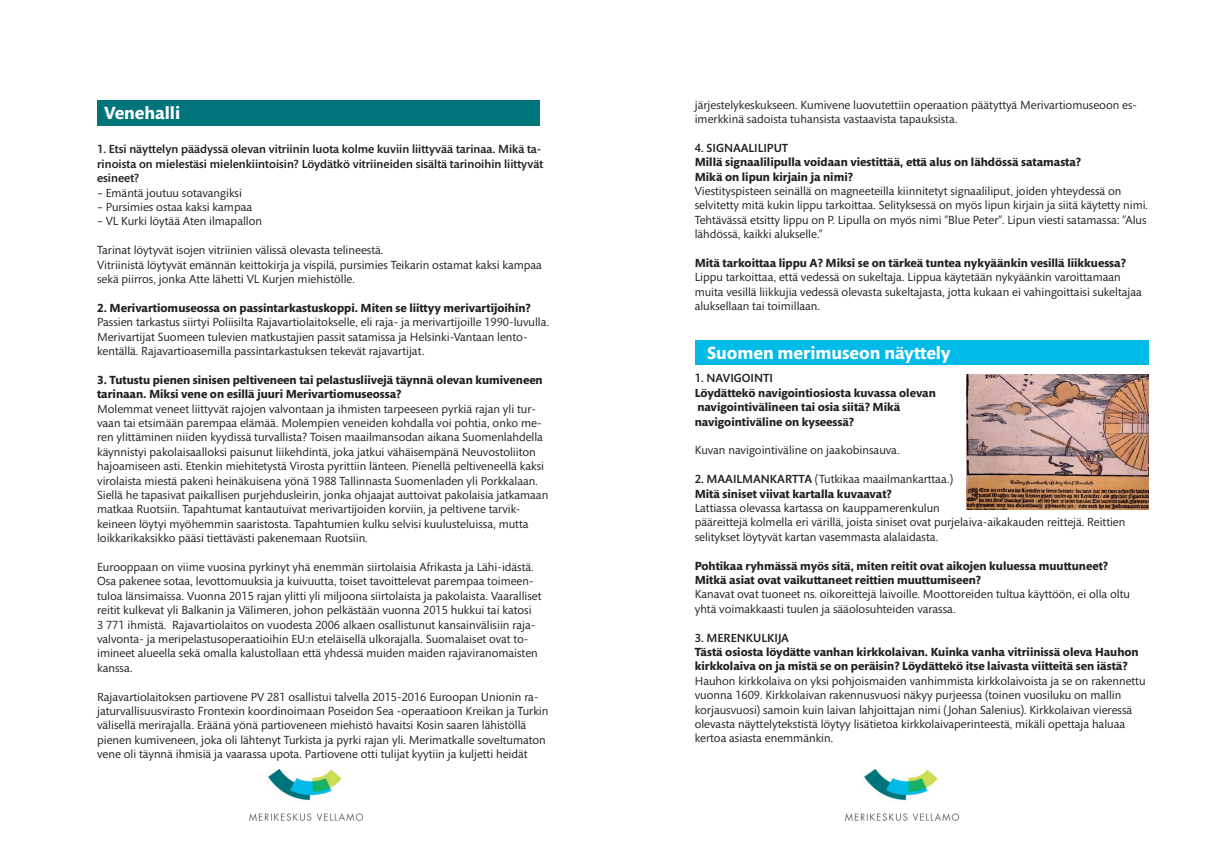
<style>
.page{position:relative;width:1208px;height:859px;background:#fff}
.page>*{position:absolute;margin:0;border:0;box-sizing:border-box;transform-origin:0 0}
.t1{font:700 18px "Mundo Sans Std";color:#fff}
.t2{font:12px/14.4px "Mundo Sans Std";color:#231f20}
.t3{font:700 12px/14.4px "Mundo Sans Std";color:#231f20}
.t4{font:500 12px/14.4px "Mundo Sans Std";color:#231f20}
.s1{font-weight:500}
</style>
<div class="page">
<img style="left:249px;top:770px;width:114px;height:51px">
<div style="left:694px;top:340px;width:454px;height:25px;background:#00bbe8"></div>
<img style="left:967px;top:375px;width:181px;height:135px">
<img style="left:845px;top:770px;width:113px;height:51px">
<div style="left:97px;top:100px;width:442px;height:25px;background:#00747b"></div>
<p class="t1" style="left:104px;top:103px;width:77px">Venehalli</p>
<p class="t4" style="left:97px;top:142px;width:448px">1. Etsi näyttelyn päädyssä olevan vitriinin luota kolme kuviin liittyvää tarinaa. Mikä ta&shy;rinoista on mielestäsi mielenkiintoisin? Löydätkö vitriineiden sisältä tarinoihin liittyvät esineet?</p>
<p class="t2" style="left:97px;top:186px;width:146px">– Emäntä joutuu sotavangiksi</p>
<p class="t2" style="left:97px;top:200px;width:157px">– Pursimies ostaa kaksi kampaa</p>
<p class="t2" style="left:97px;top:214px;width:166px">– VL Kurki löytää Aten ilmapallon</p>
<p class="t2" style="left:97px;top:243px;width:288px">Tarinat löytyvät isojen vitriinien välissä olevasta telineestä.</p>
<p class="t2" style="left:97px;top:258px;width:446px">Vitriinistä löytyvät emännän keittokirja ja vispilä, pursimies Teikarin ostamat kaksi kampaa sekä piirros, jonka Atte lähetti VL Kurjen miehistölle.</p>
<p class="t3" style="left:97px;top:301px;width:435px">2. Merivartiomuseossa on passintarkastuskoppi. Miten se liittyy merivartijoihin?</p>
<p class="t2" style="left:97px;top:315px;width:454px">Passien tarkastus siirtyi Poliisilta Rajavartiolaitokselle, eli raja- ja merivartijoille 1990-luvulla.<br>Merivartijat Suomeen tulevien matkustajien passit satamissa ja Helsinki-Vantaan lento&shy;kentällä. Rajavartioasemilla passintarkastuksen tekevät rajavartijat.</p>
<p class="t3" style="left:97px;top:373px;width:447px">3. Tutustu pienen sinisen peltiveneen tai pelastusliivejä täynnä olevan kumiveneen tarinaan. Miksi vene on esillä juuri Merivartiomuseossa?</p>
<p class="t2" style="left:97px;top:402px;width:453px">Molemmat veneet liittyvät rajojen valvontaan ja ihmisten tarpeeseen pyrkiä rajan yli tur&shy;vaan tai etsimään parempaa elämää. Molempien veneiden kohdalla voi pohtia, onko me&shy;ren ylittäminen niiden kyydissä turvallista? Toisen maailmansodan aikana Suomenlahdella käynnistyi pakolaisaalloksi paisunut liikehdintä, joka jatkui vähäisempänä Neuvostoliiton hajoamiseen asti. Etenkin miehitetystä Virosta pyrittiin länteen. Pienellä peltiveneellä kaksi virolaista miestä pakeni heinäkuisena yönä 1988 Tallinnasta Suomenladen yli Porkkalaan.<br>Siellä he tapasivat paikallisen purjehdusleirin, jonka ohjaajat auttoivat pakolaisia jatkamaan matkaa Ruotsiin. Tapahtumat kantautuivat merivartijoiden korviin, ja peltivene tarvik&shy;keineen löytyi myöhemmin saaristosta. Tapahtumien kulku selvisi kuulusteluissa, mutta loikkarikaksikko pääsi tiettävästi pakenemaan Ruotsiin.</p>
<p class="t2" style="left:97px;top:560px;width:446px">Eurooppaan on viime vuosina pyrkinyt yhä enemmän siirtolaisia Afrikasta ja Lähi-idästä.<br>Osa pakenee sotaa, levottomuuksia ja kuivuutta, toiset tavoittelevat parempaa toimeen&shy;tuloa länsimaissa. Vuonna 2015 rajan ylitti yli miljoona siirtolaista ja pakolaista. Vaaralliset reitit kulkevat yli Balkanin ja Välimeren, johon pelkästään vuonna 2015 hukkui tai katosi<br>3 771 ihmistä. Rajavartiolaitos on vuodesta 2006 alkaen osallistunut kansainvälisiin raja&shy;valvonta- ja meripelastusoperaatioihin EU:n eteläisellä ulkorajalla. Suomalaiset ovat to&shy;imineet alueella sekä omalla kalustollaan että yhdessä muiden maiden rajaviranomaisten kanssa.</p>
<p class="t2" style="left:97px;top:690px;width:453px">Rajavartiolaitoksen partiovene PV 281 osallistui talvella 2015-2016 Euroopan Unionin ra&shy;jaturvallisuusvirasto Frontexin koordinoimaan Poseidon Sea -operaatioon Kreikan ja Turkin välisellä merirajalla. Eräänä yönä partioveneen miehistö havaitsi Kosin saaren lähistöllä pienen kumiveneen, joka oli lähtenyt Turkista ja pyrki rajan yli. Merimatkalle soveltumaton vene oli täynnä ihmisiä ja vaarassa upota. Partiovene otti tulijat kyytiin ja kuljetti heidät</p>
<p class="t2" style="left:694px;top:98px;width:444px">järjestelykeskukseen. Kumivene luovutettiin operaation päätyttyä Merivartiomuseoon es&shy;imerkkinä sadoista tuhansista vastaavista tapauksista.</p>
<p class="t4" style="left:694px;top:141px;width:95px">4. SIGNAALILIPUT</p>
<p class="t3" style="left:694px;top:155px;width:388px">Millä signaalilipulla voidaan viestittää, että alus on lähdössä satamasta?</p>
<p class="t3" style="left:694px;top:170px;width:160px">Mikä on lipun kirjain ja nimi?</p>
<p class="t2" style="left:694px;top:184px;width:455px">Viestityspisteen seinällä on magneeteilla kiinnitetyt signaaliliput, joiden yhteydessä on selvitetty mitä kukin lippu tarkoittaa. Selityksessä on myös lipun kirjain ja siitä käytetty nimi.</p>
<p class="t2" style="left:694px;top:213px;width:453px">Tehtävässä etsitty lippu on P. Lipulla on myös nimi ”Blue Peter”. Lipun viesti satamassa: ”Alus lähdössä, kaikki alukselle.”</p>
<p class="t3" style="left:694px;top:256px;width:433px">Mitä tarkoittaa lippu A? Miksi se on tärkeä tuntea nykyäänkin vesillä liikkuessa?</p>
<p class="t2" style="left:694px;top:271px;width:448px">Lippu tarkoittaa, että vedessä on sukeltaja. Lippua käytetään nykyäänkin varoittamaan muita vesillä liikkujia vedessä olevasta sukeltajasta, jotta kukaan ei vahingoittaisi sukeltajaa aluksellaan tai toimillaan.</p>
<p class="t1" style="left:707px;top:343px;width:245px">Suomen merimuseon näyttely</p>
<p class="t4" style="left:694px;top:371px;width:80px">1. NAVIGOINTI</p>
<p class="t3" style="left:694px;top:386px;width:243px">Löydättekö navigointiosiosta kuvassa olevan navigointivälineen tai osia siitä? Mikä navigointiväline on kyseessä?</p>
<p class="t2" style="left:694px;top:443px;width:207px">Kuvan navigointiväline on jaakobinsauva.</p>
<p class="t2" style="left:694px;top:472px;width:260px"><span class="s1">2. MAAILMANKARTTA</span> (Tutkikaa maailmankarttaa.)</p>
<p class="t3" style="left:694px;top:486px;width:198px">Mitä siniset viivat kartalla kuvaavat?</p>
<p class="t2" style="left:694px;top:501px;width:432px">Lattiassa olevassa kartassa on kauppamerenkulun<br>pääreittejä kolmella eri värillä, joista siniset ovat purjelaiva-aikakauden reittejä. Reittien selitykset löytyvät kartan vasemmasta alalaidasta.</p>
<p class="t3" style="left:694px;top:558px;width:415px">Pohtikaa ryhmässä myös sitä, miten reitit ovat aikojen kuluessa muuttuneet?</p>
<p class="t3" style="left:694px;top:573px;width:288px">Mitkä asiat ovat vaikuttaneet reittien muuttumiseen?</p>
<p class="t2" style="left:694px;top:587px;width:437px">Kanavat ovat tuoneet ns. oikoreittejä laivoille. Moottoreiden tultua käyttöön, ei olla oltu yhtä voimakkaasti tuulen ja sääolosuhteiden varassa.</p>
<p class="t4" style="left:694px;top:631px;width:96px">3. MERENKULKIJA</p>
<p class="t3" style="left:694px;top:645px;width:445px">Tästä osiosta löydätte vanhan kirkkolaivan. Kuinka vanha vitriinissä oleva Hauhon kirkkolaiva on ja mistä se on peräisin? Löydättekö itse laivasta viitteitä sen iästä?</p>
<p class="t2" style="left:694px;top:674px;width:452px">Hauhon kirkkolaiva on yksi pohjoismaiden vanhimmista kirkkolaivoista ja se on rakennettu vuonna 1609. Kirkkolaivan rakennusvuosi näkyy purjeessa (toinen vuosiluku on mallin korjausvuosi) samoin kuin laivan lahjoittajan nimi ( Johan Salenius). Kirkkolaivan vieressä olevasta näyttelytekstistä löytyy lisätietoa kirkkolaivaperinteestä, mikäli opettaja haluaa kertoa asiasta enemmänkin.</p>
</div>
